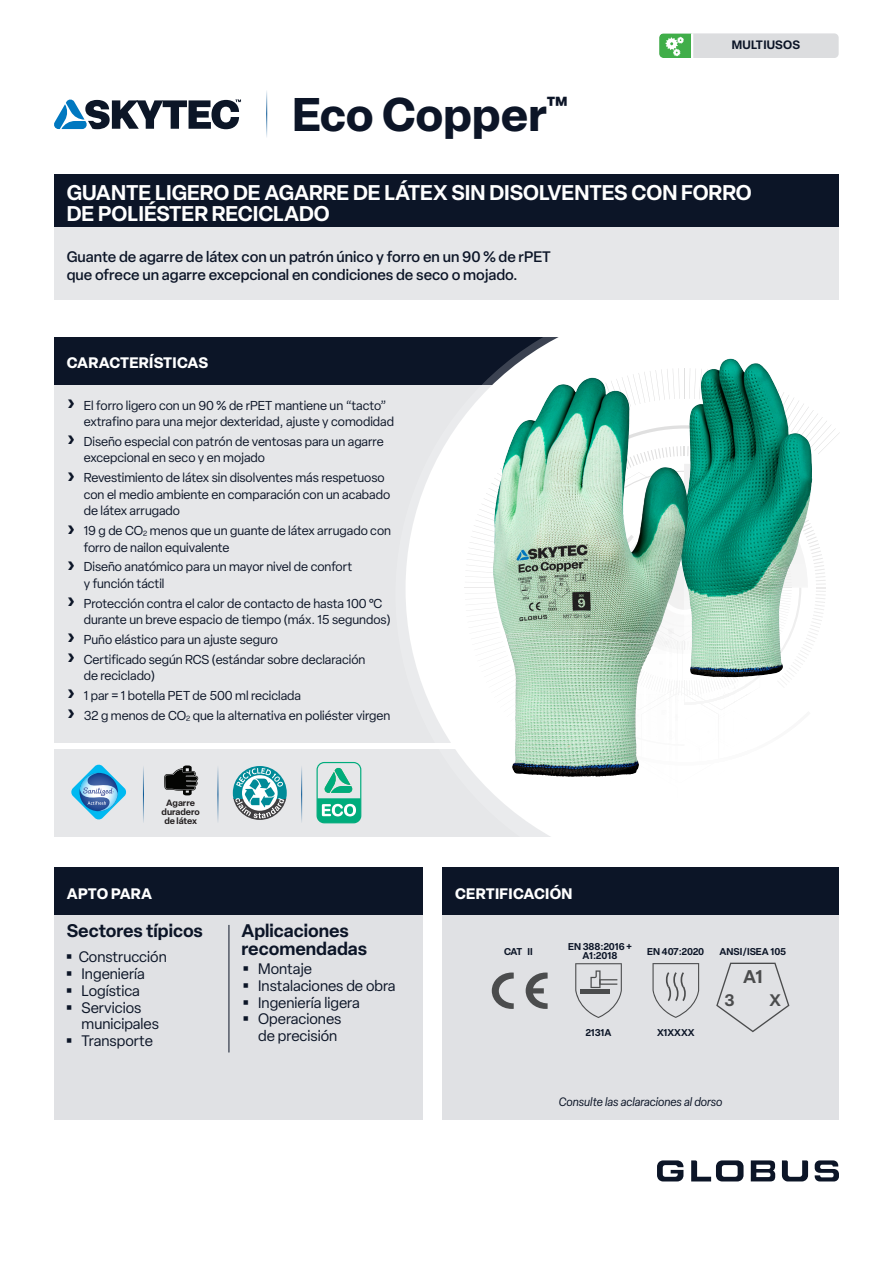
<style>
.page{position:relative;width:893px;height:1263px;background:#fff}
.page>*{position:absolute;margin:0;border:0;box-sizing:border-box;transform-origin:0 0}
.PRODUCT_NAME{font:700 46.5px "Elza";color:#0c1527}
.SHORT_DESCRIPTION{font:600 21px/21px "Elza";color:#fff}
.CERTIFICATION_TEXT{font:600 18.15px "Elza";color:#4b4c4d}
.PANEL_SUB-HEAD{font:600 18px/18px "Elza";color:#0c1527}
.CERTIFICATION_TEXT-2{font:600 16.5px "Elza";color:#4b4c4d}
.t1{font:15px/16.5px "Elza";color:#0c1527}
.LONG_DESCRIPTION{font:500 15px/18px "Elza";color:#0c1527}
.PANEL_HEADING{font:700 15px "Elza";letter-spacing:.02em;color:#fff}
.t2{font:12.75px/16.5px "Elza";color:#0c1527}
.t3{font:italic 12px "Elza";color:#0c1527}
.t4{font:600 12px "Elza";letter-spacing:.015em;color:#0c1527}
.CERTIFICATION_TEXT-3{font:600 9.75px/9px "Elza";color:#0c1527;text-align:center}
.t5{font:600 9px/9px "Elza";color:#231f20;text-align:center}
</style>
<div class="page">
<div style="left:54px;top:749px;width:580px;height:88px;background:#e6e7e9"></div>
<div style="left:54px;top:385px;width:778px;height:357px;background:#e6e7e9"></div>
<div style="left:54px;top:337px;width:586px;height:48px;background:#0c1527"></div>
<div style="left:54px;top:915px;width:368px;height:205px;background:#e0e1e4"></div>
<hr style="left:229px;top:925px;width:1px;height:127px;background:#0c1527">
<div style="left:54px;top:867px;width:368px;height:48px;background:#0c1527"></div>
<div style="left:442px;top:867px;width:397px;height:48px;background:#0c1527"></div>
<svg style="left:54px;top:100px;width:187px;height:29px"></svg>
<hr style="left:266px;top:88px;width:1px;height:50px;background:#005292">
<div style="left:442px;top:915px;width:397px;height:205px;background:#e0e1e4"></div>
<div style="left:54px;top:174px;width:785px;height:53px;background:#0c1527"></div>
<svg style="left:395px;top:337px;width:369px;height:500px"></svg>
<div style="left:635px;top:660px;width:9px;height:178px;background:#fff"></div>
<div style="left:618px;top:584px;width:18px;height:254px;background:#fff"></div>
<hr style="left:675px;top:678px;width:3px;height:160px;background:#231f20">
<hr style="left:669px;top:629px;width:3px;height:209px;background:#231f20">
<div style="left:658px;top:641px;width:8px;height:197px;background:#fff"></div>
<div style="left:646px;top:634px;width:18px;height:204px;background:#fff"></div>
<svg style="left:465px;top:368px;width:375px;height:450px"></svg>
<hr style="left:734px;top:579px;width:1px;height:128px;background:#231f20;border-radius:50%">
<hr style="left:733px;top:584px;width:1px;height:160px;background:#231f20;border-radius:50%">
<svg style="left:569px;top:539px;width:114px;height:115px;background:#9ab8a0"></svg>
<div style="left:634px;top:695px;width:114px;height:114px;background:#fff;border-radius:50%"></div>
<div style="left:658px;top:32px;width:182px;height:27px;background:#dcdddf;border-radius:6px"></div>
<div style="left:656px;top:30px;width:186px;height:31px;border:3px solid #fff;border-radius:6px"></div>
<svg style="left:659px;top:33px;width:35px;height:25px"></svg>
<svg style="left:782px;top:1160px;width:26px;height:21px"></svg>
<svg style="left:691px;top:1160px;width:52px;height:21px"></svg>
<svg style="left:751px;top:1160px;width:24px;height:21px"></svg>
<svg style="left:657px;top:1160px;width:26px;height:21px"></svg>
<svg style="left:815px;top:1160px;width:24px;height:21px"></svg>
<svg style="left:233px;top:798px;width:54px;height:22px"></svg>
<svg style="left:233px;top:766px;width:54px;height:32px"></svg>
<svg style="left:235px;top:768px;width:49px;height:50px"></svg>
<svg style="left:164px;top:765px;width:35px;height:31px"></svg>
<svg style="left:71px;top:765px;width:55px;height:54px"></svg>
<svg style="left:317px;top:762px;width:44px;height:61px"></svg>
<div style="left:54px;top:227px;width:785px;height:73px;background:#e6e7e9"></div>
<svg style="left:652px;top:963px;width:47px;height:55px"></svg>
<svg style="left:575px;top:963px;width:47px;height:55px"></svg>
<svg style="left:716px;top:963px;width:73px;height:69px"></svg>
<svg style="left:526px;top:972px;width:22px;height:37px"></svg>
<svg style="left:492px;top:972px;width:22px;height:37px"></svg>
<hr style="left:143px;top:764px;width:1px;height:59px;background:#005292">
<hr style="left:218px;top:764px;width:1px;height:59px;background:#005292">
<hr style="left:301px;top:764px;width:1px;height:59px;background:#005292">
<img style="left:703px;top:359px;width:27px;height:17px">
<img style="left:556px;top:378px;width:35px;height:14px">
<p class="PRODUCT_NAME" style="left:292px;top:81px;width:277px">Eco Copper<sup>™</sup></p>
<p class="t4" style="left:732px;top:37px;width:70px">MULTIUSOS</p>
<p class="SHORT_DESCRIPTION" style="left:67px;top:182px;width:686px">GUANTE LIGERO DE AGARRE DE LÁTEX SIN DISOLVENTES CON FORRO<br>DE POLIÉSTER RECICLADO</p>
<p class="LONG_DESCRIPTION" style="left:67px;top:247px;width:486px">Guante de agarre de látex con un patrón único y forro en un 90 % de rPET que ofrece un agarre excepcional en condiciones de seco o mojado.</p>
<p class="PANEL_HEADING" style="left:67px;top:352px;width:143px">CARACTERÍSTICAS</p>
<p class="t2" style="left:84px;top:397px;width:312px">El forro ligero con un 90 % de rPET mantiene un “tacto” extrafino para una mejor dexteridad, ajuste y comodidad</p>
<p class="t2" style="left:84px;top:433px;width:301px">Diseño especial con patrón de ventosas para un agarre excepcional en seco y en mojado</p>
<p class="t2" style="left:84px;top:469px;width:308px">Revestimiento de látex sin disolventes más respetuoso con el medio ambiente en comparación con un acabado de látex arrugado</p>
<p class="t2" style="left:84px;top:522px;width:309px">19 g de CO<sub>2</sub> menos que un guante de látex arrugado con forro de nailon equivalente</p>
<p class="t2" style="left:84px;top:558px;width:270px">Diseño anatómico para un mayor nivel de confort y función táctil</p>
<p class="t2" style="left:84px;top:595px;width:308px">Protección contra el calor de contacto de hasta 100 °C durante un breve espacio de tiempo (máx. 15 segundos)</p>
<p class="t2" style="left:84px;top:631px;width:196px">Puño elástico para un ajuste seguro</p>
<p class="t2" style="left:84px;top:651px;width:283px">Certificado según RCS (estándar sobre declaración de reciclado)</p>
<p class="t2" style="left:84px;top:687px;width:219px">1 par = 1 botella PET de 500 ml reciclada</p>
<p class="t2" style="left:84px;top:707px;width:308px">32 g menos de CO<sub>2</sub> que la alternativa en poliéster virgen</p>
<p class="t5" style="left:162px;top:798px;width:40px">Agarre duradero de látex</p>
<p class="PANEL_HEADING" style="left:67px;top:882px;width:87px">APTO PARA</p>
<p class="PANEL_HEADING" style="left:455px;top:882px;width:119px">CERTIFICACIÓN</p>
<p class="PANEL_SUB-HEAD" style="left:67px;top:921px;width:138px">Sectores típicos</p>
<p class="PANEL_SUB-HEAD" style="left:241px;top:921px;width:127px">Aplicaciones recomendadas</p>
<p class="t1" style="left:79px;top:948px;width:90px">Construcción</p>
<p class="t1" style="left:82px;top:965px;width:65px">Ingeniería</p>
<p class="t1" style="left:82px;top:982px;width:60px">Logística</p>
<p class="t1" style="left:82px;top:999px;width:79px">Servicios municipales</p>
<p class="t1" style="left:82px;top:1032px;width:73px">Transporte</p>
<p class="t1" style="left:258px;top:960px;width:55px">Montaje</p>
<p class="t1" style="left:258px;top:977px;width:139px">Instalaciones de obra</p>
<p class="t1" style="left:258px;top:994px;width:103px">Ingeniería ligera</p>
<p class="t1" style="left:258px;top:1011px;width:85px">Operaciones de precisión</p>
<p class="CERTIFICATION_TEXT-3" style="left:504px;top:947px;width:20px">CAT</p>
<p class="CERTIFICATION_TEXT-3" style="left:528px;top:947px;width:7px">II</p>
<p class="CERTIFICATION_TEXT-3" style="left:568px;top:942px;width:65px">EN 388:2016 +<br>A1:2018</p>
<p class="CERTIFICATION_TEXT-3" style="left:586px;top:1028px;width:27px">2131A</p>
<p class="CERTIFICATION_TEXT-3" style="left:647px;top:947px;width:59px">EN 407:2020</p>
<p class="CERTIFICATION_TEXT-3" style="left:657px;top:1027px;width:39px">X1XXXX</p>
<p class="CERTIFICATION_TEXT-3" style="left:719px;top:946px;width:68px">ANSI/ISEA 105</p>
<p class="CERTIFICATION_TEXT" style="left:743px;top:964px;width:21px">A1</p>
<p class="CERTIFICATION_TEXT-2" style="left:724px;top:988px;width:12px">3</p>
<p class="CERTIFICATION_TEXT-2" style="left:769px;top:988px;width:13px">X</p>
<p class="t3" style="left:559px;top:1094px;width:165px">Consulte las aclaraciones al dorso</p>
</div>
